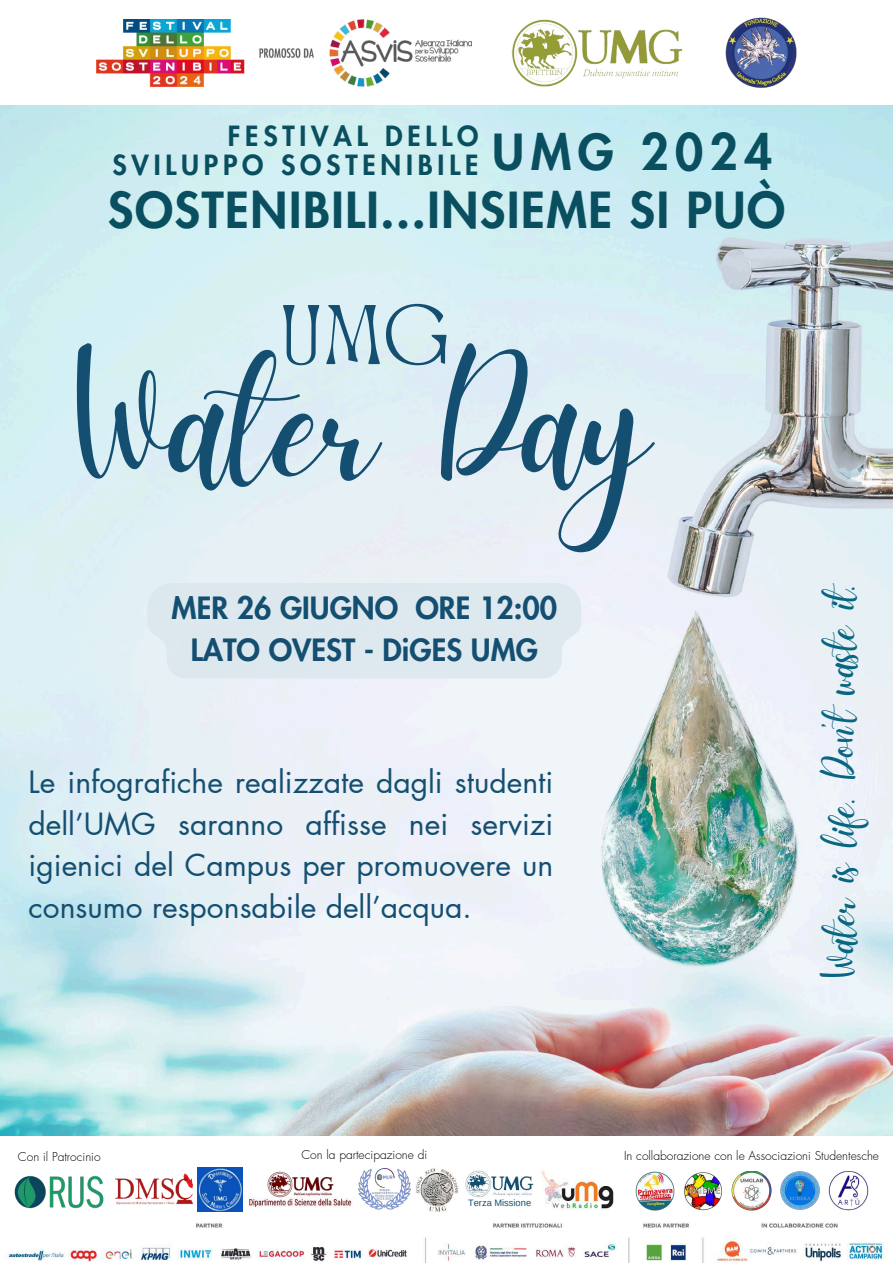
<style>
.page{position:relative;width:893px;height:1263px;background:#fff}
.page>*{position:absolute;margin:0;border:0;box-sizing:border-box;transform-origin:0 0}
.t1{font:172.5px "Daydream";color:#144f71}
.t2{font:800 48.6px "Futura LT Pro";letter-spacing:.035em;color:#094f60}
.t3{font:45px "Daydream";color:#086680}
.t4{font:30px/41.6px "Futura LT Pro";color:#144f71;text-align:justify}
.t5{font:800 30px/41.6px "Futura LT Pro";color:#144f71;text-align:center}
.t6{font:800 27.22px/29.2px "Futura LT Pro";letter-spacing:.175em;color:#094f60}
.t7{font:300 12px "Futura LT Pro";color:#000}
.t8{font:9.3px "Arimo";color:#144f71}
</style>
<div class="page">
<img style="left:0;top:105px;width:893px;height:1031px">
<img style="left:725px;top:17px;width:72px;height:71px">
<img style="left:96px;top:19px;width:375px;height:68px">
<img style="left:511px;top:19px;width:172px;height:68px">
<img style="left:8px;top:1223px;width:877px;height:40px">
<img style="left:14px;top:1175px;width:90px;height:34px">
<img style="left:635px;top:1171px;width:39px;height:39px">
<img style="left:684px;top:1172px;width:38px;height:38px">
<img style="left:732px;top:1171px;width:39px;height:39px">
<img style="left:780px;top:1171px;width:40px;height:39px">
<img style="left:829px;top:1171px;width:39px;height:39px">
<img style="left:416px;top:1168px;width:43px;height:43px">
<img style="left:115px;top:1174px;width:77px;height:31px">
<img style="left:358px;top:1169px;width:52px;height:40px">
<img style="left:541px;top:1169px;width:73px;height:40px">
<img style="left:198px;top:1167px;width:44px;height:44px">
<img style="left:248px;top:1198px;width:104px;height:9px">
<img style="left:267px;top:1172px;width:66px;height:25px">
<img style="left:466px;top:1171px;width:67px;height:27px">
<div style="left:148px;top:583px;width:433px;height:95px;background:#dde8ef"></div>
<div style="left:283px;top:304px;width:36px;height:61px;background:#dcf0f5"></div>
<div style="left:326px;top:304px;width:54px;height:60px;background:#dcf0f5"></div>
<div style="left:386px;top:303px;width:60px;height:62px;background:#dcf0f5"></div>
<p class="t6" style="left:112px;top:123px;width:661px;text-indent:115px">FESTIVAL DELLO<br>SVILUPPO SOSTENIBILE <sup>UMG</sup> <sup>2024</sup></p>
<h2 class="t2" style="left:108px;top:188px;width:679px">SOSTENIBILI...INSIEME SI PUÒ</h2>
<h1 class="t1" style="left:77px;top:323px;width:576px">Water Day</h1>
<p class="t5" style="left:172px;top:588px;width:387px">MER 26 GIUGNO ORE 12:00<br>LATO OVEST - DiGES UMG</p>
<p class="t4" style="left:29px;top:762px;width:526px">Le infografiche realizzate dagli studenti dell’UMG saranno affisse nei servizi igienici del Campus per promuovere un consumo responsabile dell’acqua.</p>
<h3 class="t3" style="left:814px;top:977px;width:403px;rotate:-90deg">Water is life. Don’twaste it.</h3>
<p class="t7" style="left:301px;top:1149px;width:127px">Con la partecipazione di</p>
<p class="t7" style="left:18px;top:1151px;width:84px">Con il Patrocinio</p>
<p class="t7" style="left:624px;top:1150px;width:256px">In collaborazione con le Associazioni Studentesche</p>
<p class="t8" style="left:468px;top:1197px;width:65px">Terza Missione</p>
</div>
